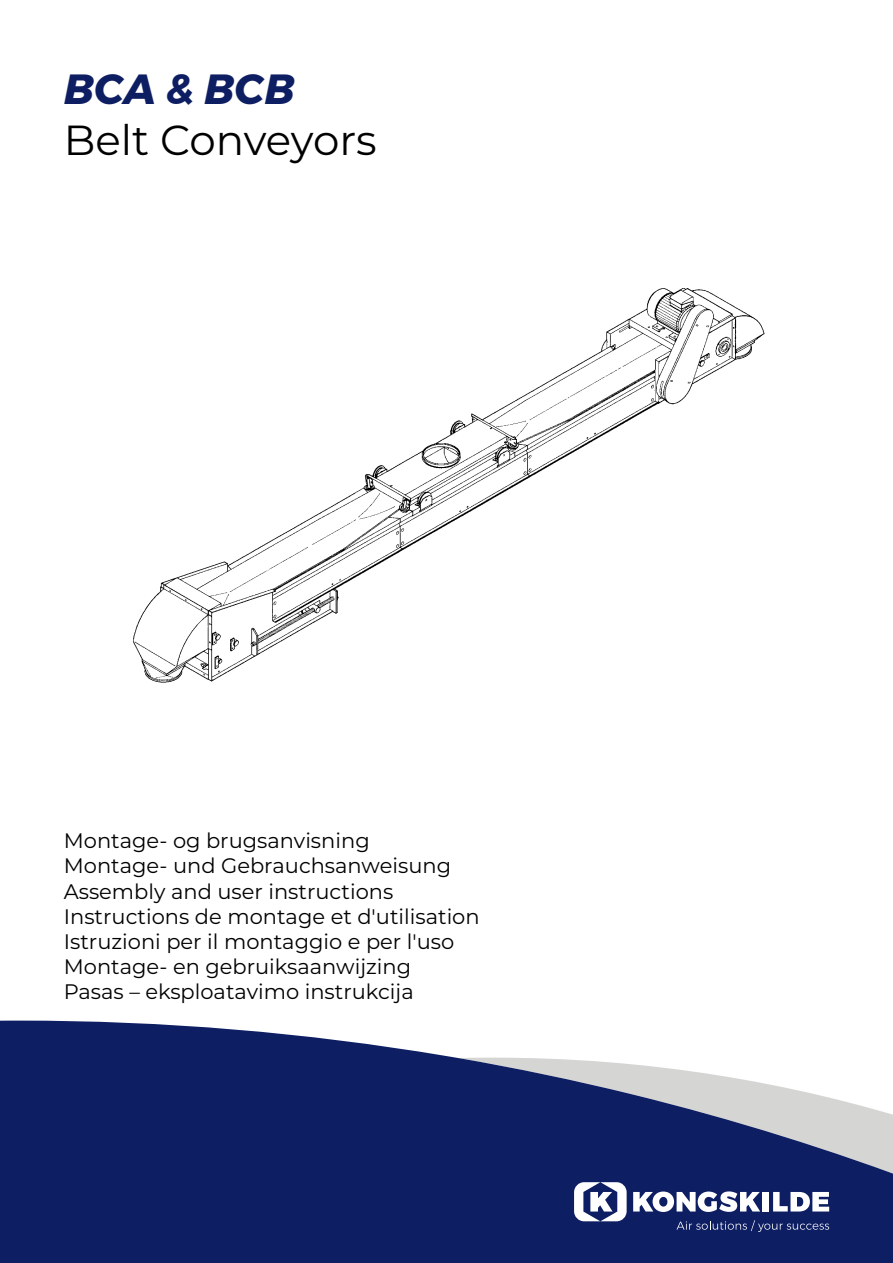
<style>
.page{position:relative;width:893px;height:1263px;background:#fff}
.page>*{position:absolute;margin:0;border:0;box-sizing:border-box;transform-origin:0 0}
.Overskrift{font:42px "Montserrat";letter-spacing:-.005em;color:#000}
.Overskrift-2{font:italic 700 42px "Montserrat";color:#0e1e63}
.Brødtekst{font:21px "Montserrat";color:#000}
</style>
<div class="page">
<svg style="left:0;top:1020px;width:893px;height:243px;background:#3e4b81"></svg>
<svg style="left:633px;top:1191px;width:127px;height:21px"></svg>
<div style="left:763px;top:1192px;width:6px;height:19px;background:#fff"></div>
<svg style="left:773px;top:1192px;width:56px;height:19px"></svg>
<svg style="left:676px;top:1220px;width:153px;height:12px;background:#2d3b77"></svg>
<svg style="left:574px;top:1182px;width:53px;height:39px"></svg>
<img style="left:133px;top:288px;width:631px;height:394px">
<p class="Overskrift-2" style="left:64px;top:56px;width:232px">BCA &amp; BCB</p>
<p class="Overskrift" style="left:64px;top:111px;width:314px">Belt Conveyors</p>
<p class="Brødtekst" style="left:64px;top:826px;width:307px">Montage- og brugsanvisning</p>
<p class="Brødtekst" style="left:64px;top:851px;width:389px">Montage- und Gebrauchsanweisung</p>
<p class="Brødtekst" style="left:64px;top:877px;width:331px">Assembly and user instructions</p>
<p class="Brødtekst" style="left:64px;top:902px;width:417px">Instructions de montage et d'utilisation</p>
<p class="Brødtekst" style="left:64px;top:927px;width:392px">Istruzioni per il montaggio e per l'uso</p>
<p class="Brødtekst" style="left:64px;top:952px;width:349px">Montage- en gebruiksaanwijzing</p>
<p class="Brødtekst" style="left:64px;top:977px;width:351px">Pasas – eksploatavimo instrukcija</p>
</div>
